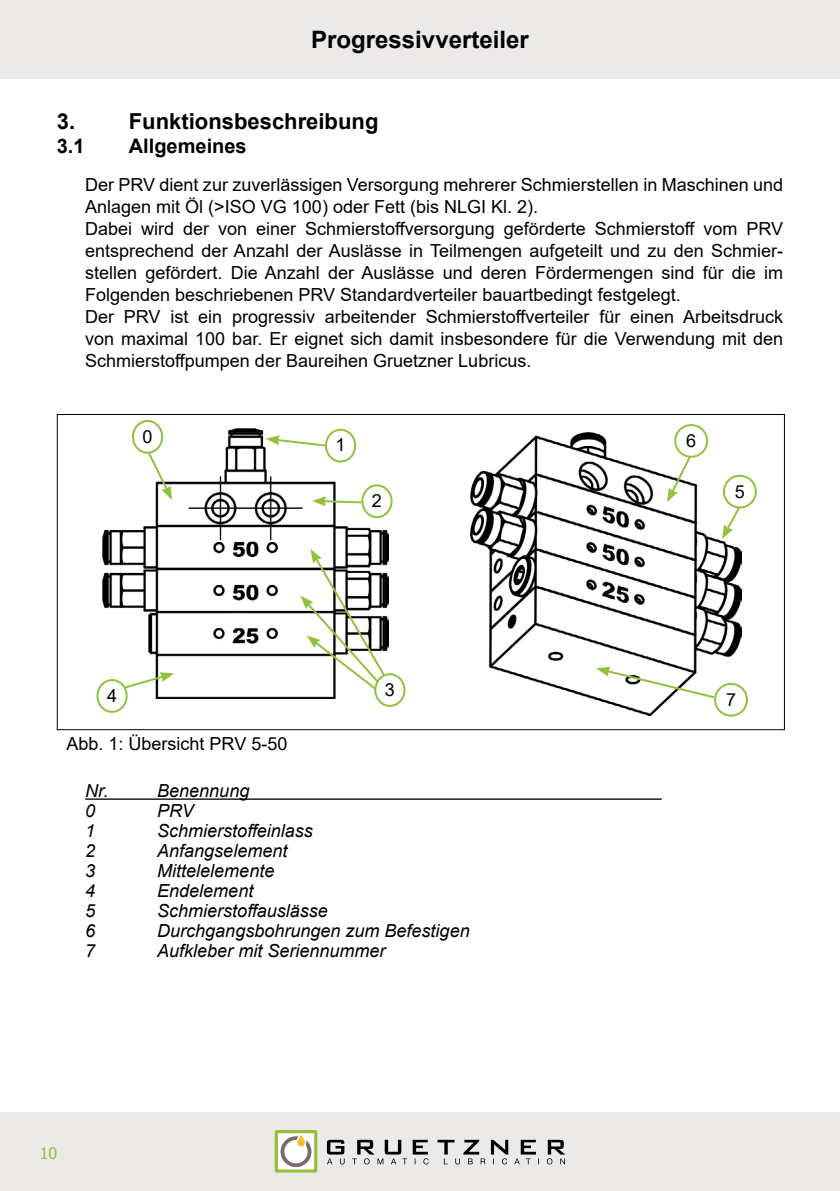
<style>
.page{position:relative;width:840px;height:1191px;background:#fff}
.page>*{position:absolute;margin:0;border:0;box-sizing:border-box;transform-origin:0 0}
.t1{font:700 24px "Arial";color:#000}
.t2{font:700 22px "Arial";color:#000}
.t3{font:700 20px "Arial";color:#000}
.t4{font:18px/22px "Arial";color:#000}
.t5{font:italic 18px "Arial";color:#000}
.t6{font:16px "Tahoma";color:#92c13e}
</style>
<div class="page">
<div style="left:0;top:1112px;width:839px;height:79px;background:#ece9e9"></div>
<div style="left:0;top:0;width:839px;height:78px;background:#ece9e9"></div>
<img style="left:470px;top:432px;width:270px;height:283px">
<img style="left:102px;top:429px;width:286px;height:269px">
<svg style="left:721px;top:505px;width:20px;height:34px"></svg>
<svg style="left:595px;top:667px;width:120px;height:32px"></svg>
<div style="left:713px;top:683px;width:34px;height:33px;border:2px solid #92c13e;border-radius:50%"></div>
<svg style="left:666px;top:453px;width:26px;height:49px"></svg>
<div style="left:674px;top:424px;width:33px;height:34px;border:2px solid #92c13e;border-radius:50%"></div>
<div style="left:722px;top:475px;width:34px;height:33px;border:2px solid #92c13e;border-radius:50%"></div>
<svg style="left:265px;top:435px;width:63px;height:13px"></svg>
<svg style="left:312px;top:496px;width:50px;height:10px"></svg>
<svg style="left:122px;top:672px;width:52px;height:18px"></svg>
<div style="left:361px;top:484px;width:31px;height:34px;border:2px solid #92c13e;border-radius:50%"></div>
<div style="left:325px;top:429px;width:31px;height:33px;border:2px solid #92c13e;border-radius:50%"></div>
<div style="left:96px;top:679px;width:32px;height:34px;border:2px solid #92c13e;border-radius:50%"></div>
<div style="left:374px;top:673px;width:31px;height:34px;border:2px solid #92c13e;border-radius:50%"></div>
<svg style="left:146px;top:450px;width:26px;height:50px"></svg>
<div style="left:132px;top:420px;width:31px;height:34px;border:2px solid #92c13e;border-radius:50%"></div>
<svg style="left:300px;top:549px;width:86px;height:142px"></svg>
<hr style="left:85px;top:798px;width:576px;height:1px;background:#000">
<svg style="left:327px;top:1139px;width:238px;height:25px"></svg>
<svg style="left:274px;top:1130px;width:43px;height:42px"></svg>
<h1 class="t1" style="left:311px;top:23px;width:219px">Progressivverteiler</h1>
<p class="t2" style="left:57px;top:106px;width:20px">3.</p>
<p class="t2" style="left:129px;top:106px;width:251px">Funktionsbeschreibung</p>
<p class="t3" style="left:57px;top:132px;width:29px">3.1</p>
<p class="t3" style="left:129px;top:132px;width:119px">Allgemeines</p>
<p class="t4" style="left:85px;top:173px;width:699px">Der PRV dient zur zuverlässigen Versorgung mehrerer Schmierstellen in Maschinen und Anlagen mit Öl (&gt;ISO VG 100) oder Fett (bis NLGI Kl. 2).<br>Dabei wird der von einer Schmierstoffversorgung geförderte Schmierstoff vom PRV entsprechend der Anzahl der Auslässe in Teilmengen aufgeteilt und zu den Schmier&shy;stellen gefördert. Die Anzahl der Auslässe und deren Fördermengen sind für die im Folgenden beschriebenen PRV Standardverteiler bauartbedingt festgelegt.<br>Der PRV ist ein progressiv arbeitender Schmierstoffverteiler für einen Arbeitsdruck von maximal 100 bar. Er eignet sich damit insbesondere für die Verwendung mit den Schmierstoffpumpen der Baureihen Gruetzner Lubricus.</p>
<p class="t4" style="left:142px;top:425px;width:12px">0</p>
<p class="t4" style="left:335px;top:434px;width:12px">1</p>
<p class="t4" style="left:372px;top:489px;width:12px">2</p>
<p class="t4" style="left:107px;top:684px;width:12px">4</p>
<p class="t4" style="left:384px;top:678px;width:12px">3</p>
<p class="t4" style="left:66px;top:732px;width:222px">Abb. 1: Übersicht PRV 5-50</p>
<p class="t5" style="left:85px;top:779px;width:25px">Nr.</p>
<p class="t5" style="left:157px;top:779px;width:94px">Benennung</p>
<p class="t5" style="left:85px;top:799px;width:12px">0</p>
<p class="t5" style="left:157px;top:799px;width:38px">PRV</p>
<p class="t5" style="left:85px;top:819px;width:12px">1</p>
<p class="t5" style="left:157px;top:819px;width:157px">Schmierstoffeinlass</p>
<p class="t5" style="left:85px;top:839px;width:12px">2</p>
<p class="t5" style="left:157px;top:839px;width:132px">Anfangselement</p>
<p class="t5" style="left:85px;top:859px;width:12px">3</p>
<p class="t5" style="left:157px;top:859px;width:119px">Mittelelemente</p>
<p class="t5" style="left:85px;top:879px;width:12px">4</p>
<p class="t5" style="left:157px;top:879px;width:98px">Endelement</p>
<p class="t5" style="left:85px;top:899px;width:12px">5</p>
<p class="t5" style="left:157px;top:899px;width:172px">Schmierstoffauslässe</p>
<p class="t5" style="left:85px;top:919px;width:12px">6</p>
<p class="t5" style="left:157px;top:919px;width:314px">Durchgangsbohrungen zum Befestigen</p>
<p class="t5" style="left:85px;top:939px;width:12px">7</p>
<p class="t5" style="left:157px;top:939px;width:230px">Aufkleber mit Seriennummer</p>
<p class="t6" style="left:40px;top:1142px;width:19px">10</p>
<p class="t4" style="left:685px;top:429px;width:12px">6</p>
<p class="t4" style="left:734px;top:480px;width:12px">5</p>
<p class="t4" style="left:725px;top:688px;width:12px">7</p>
</div>
